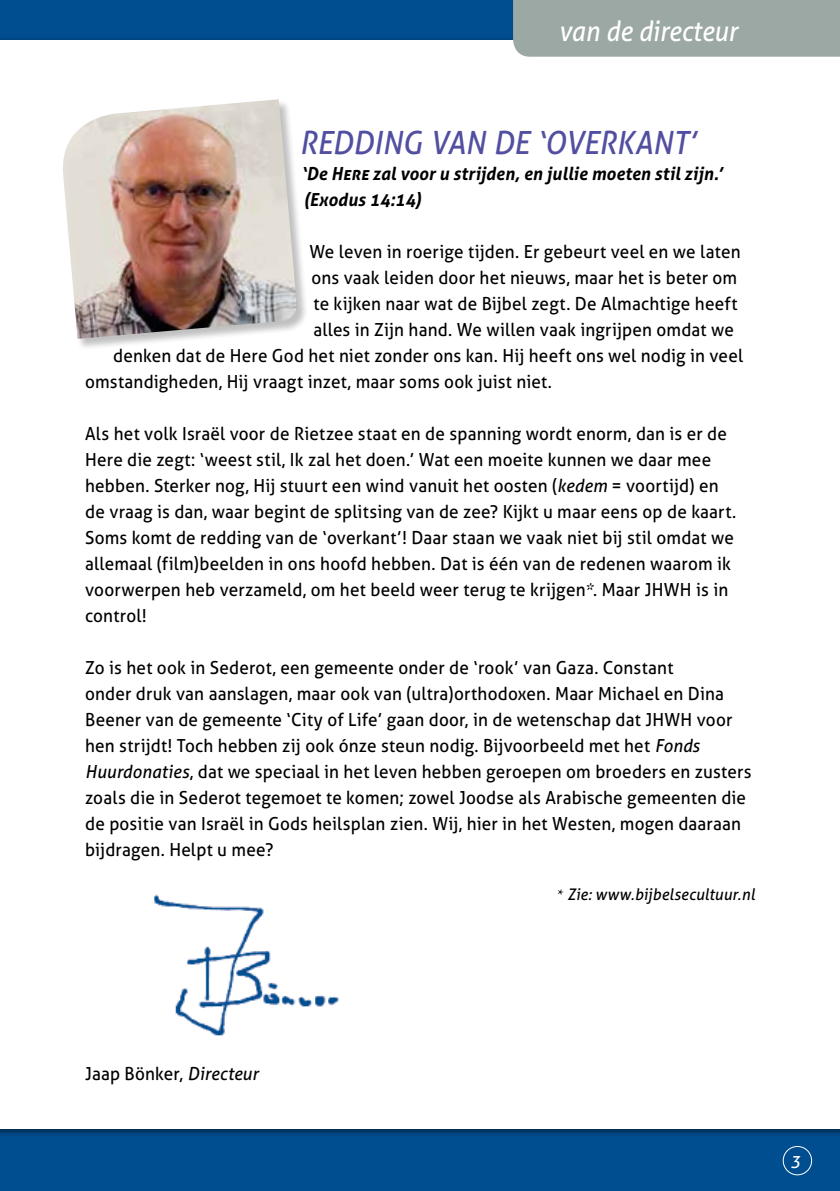
<style>
.page{position:relative;width:840px;height:1191px;background:#fff}
.page>*{position:absolute;margin:0;border:0;box-sizing:border-box;transform-origin:0 0}
.t1{font:italic 32px "Aller";letter-spacing:-.005em;color:#524fa1;scale:.95 1}
.t2{font:italic 28px "Aller";color:#fff;scale:.9 1}
.t3{font:18px/26px "Aller";letter-spacing:.01em;color:#000;scale:.95 1}
.t4{font:italic 700 18px/26px "Aller";letter-spacing:.01em;color:#000;scale:.95 1}
.t5{font:italic 17px "Aller";color:#fff}
.t6{font:italic 16px "Aller";letter-spacing:.01em;color:#000;scale:.95 1}
.s1{font-style:italic}
.s2{font-family:"Minion Pro";font-style:normal}
</style>
<div class="page">
<div style="left:0;top:0;width:839px;height:1191px;background:#004e90"></div>
<div style="left:0;top:40px;width:839px;height:1088px;background:#fff"></div>
<div style="left:782px;top:1146px;width:29px;height:29px;border:1px solid #fff;border-radius:50%"></div>
<hr style="left:0;top:567px;width:1px;height:624px;background:#9ba8a3">
<div style="left:513px;top:0;width:326px;height:57px;background:#9ba8a3"></div>
<img style="left:154px;top:894px;width:185px;height:142px">
<div style="left:63px;top:99px;width:245px;height:251px;background:#000;opacity:.25"></div>
<img style="left:63px;top:99px;width:235px;height:240px">
<h2 class="t2" style="left:558px;top:14px;width:200px">van de directeur</h2>
<h1 class="t1" style="left:299px;top:123px;width:418px">REDDING VAN DE ‘OVERKANT’</h1>
<p class="t4" style="left:301px;top:160px;width:444px">‘De Here zal voor u strijden, en jullie moeten stil zijn.’ (Exodus 14:14)</p>
<p class="t3" style="left:309px;top:238px;width:455px">We leven in roerige tijden. Er gebeurt veel en we laten</p>
<p class="t3" style="left:311px;top:264px;width:449px">ons vaak leiden door het nieuws, maar het is beter om</p>
<p class="t3" style="left:313px;top:290px;width:448px">te kijken naar wat de Bijbel zegt. De Almachtige heeft</p>
<p class="t3" style="left:313px;top:316px;width:444px">alles in Zijn hand. We willen vaak ingrijpen omdat we</p>
<p class="t3" style="left:113px;top:342px;width:664px">denken dat de Here God het niet zonder ons kan. Hij heeft ons wel nodig in veel</p>
<p class="t3" style="left:85px;top:368px;width:492px">omstandigheden, Hij vraagt inzet, maar soms ook juist niet.</p>
<p class="t3" style="left:85px;top:420px;width:686px">Als het volk Israël voor de Rietzee staat en de spanning wordt enorm, dan is er de Here die zegt: ‘weest stil, Ik zal het doen.’ Wat een moeite kunnen we daar mee hebben. Sterker nog, Hij stuurt een wind vanuit het oosten (<span class="s1">kedem</span> = voortijd) en de vraag is dan, waar begint de splitsing van de zee? Kijkt u maar eens op de kaart.<br>Soms komt de redding van de ‘overkant’! Daar staan we vaak niet bij stil omdat we allemaal (film)beelden in ons hoofd hebben. Dat is één van de redenen waarom ik voorwerpen heb verzameld, om het beeld weer terug te krijgen<span class="s1">*</span>. Maar JHWH is in control!</p>
<p class="t3" style="left:85px;top:654px;width:702px">Zo is het ook in Sederot, een gemeente onder de ‘rook’ van Gaza. Constant<br>onder druk van aanslagen, maar ook van (ultra)orthodoxen. Maar Michael en Dina Beener van de gemeente ‘City of Life’ gaan door, in de wetenschap dat JHWH voor hen strijdt! Toch hebben zij ook ónze steun nodig. Bijvoorbeeld met het <span class="s1">Fonds Huurdonaties</span>, dat we speciaal in het leven hebben geroepen om broeders en zusters zoals die in Sederot tegemoet te komen; zowel Joodse als Arabische gemeenten die de positie van Israël in Gods heilsplan zien. Wij, hier in het Westen, mogen daaraan bijdragen. Helpt u mee?</p>
<p class="t6" style="left:557px;top:884px;width:209px"><span class="s2">*</span> Zie: www.bijbelsecultuur.nl</p>
<p class="t3" style="left:85px;top:1061px;width:184px">Jaap Bönker, <span class="s1">Directeur</span></p>
<p class="t5" style="left:790px;top:1150px;width:12px">3</p>
</div>
